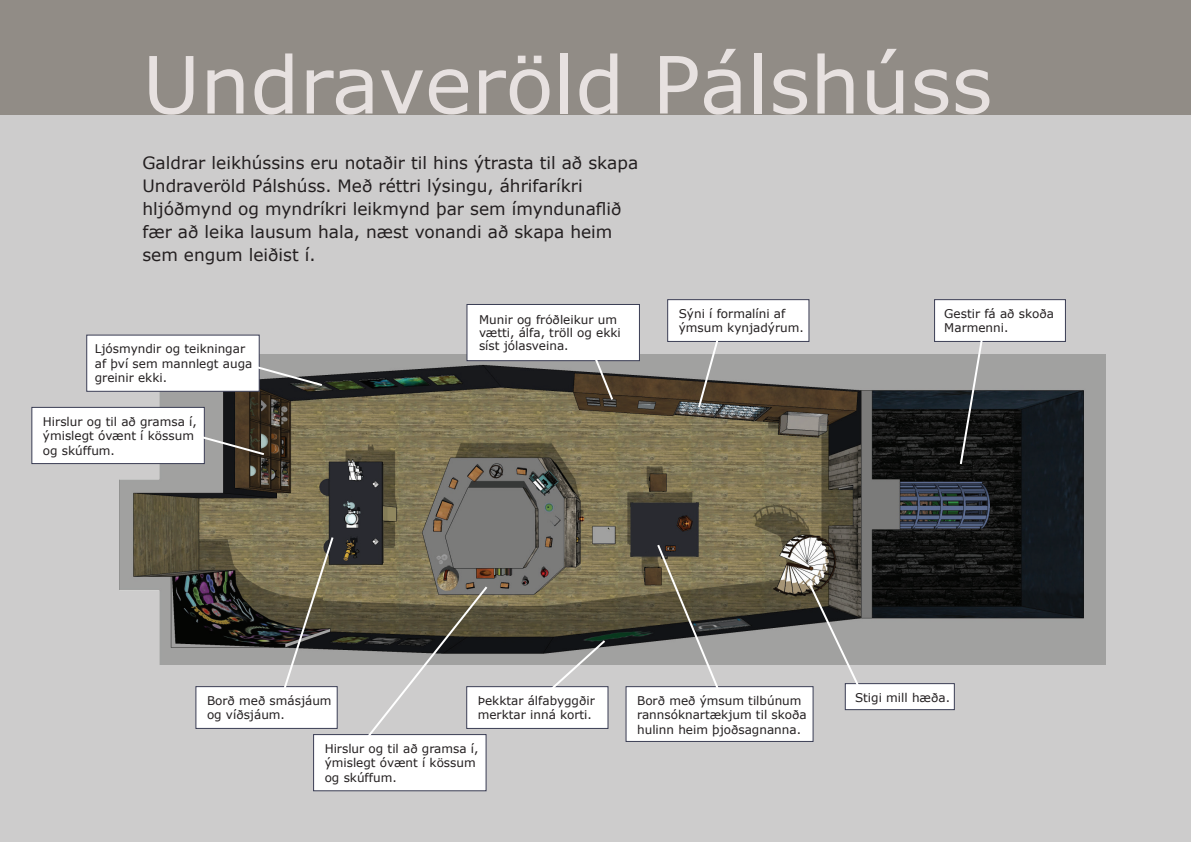
<style>
.page{position:relative;width:1191px;height:842px;background:#cdcccc}
.page>*{position:absolute;margin:0;border:0;box-sizing:border-box;transform-origin:0 0}
.t1{font:79px "Verdana";color:#e7e1e0}
.t2{font:17px/23px "Verdana";color:#231f20}
.t3{font:12px/14.4px "Verdana";color:#231f20}
</style>
<div class="page">
<div style="left:0;top:0;width:1191px;height:115px;background:#918c86"></div>
<img style="left:63px;top:355px;width:1042px;height:309px">
<div style="left:934px;top:299px;width:131px;height:43px;background:#fff;border:1px solid #3a3d54"></div>
<div style="left:845px;top:683px;width:109px;height:27px;background:#fff;border:1px solid #3a3d54"></div>
<div style="left:196px;top:686px;width:141px;height:43px;background:#fff;border:1px solid #3a3d54"></div>
<div style="left:466px;top:686px;width:142px;height:43px;background:#fff;border:1px solid #3a3d54"></div>
<div style="left:667px;top:299px;width:142px;height:43px;background:#fff;border:1px solid #3a3d54"></div>
<div style="left:626px;top:686px;width:187px;height:56px;background:#fff;border:1px solid #3a3d54"></div>
<div style="left:313px;top:734px;width:173px;height:57px;background:#fff;border:1px solid #3a3d54"></div>
<div style="left:86px;top:335px;width:173px;height:56px;background:#fff"></div>
<div style="left:32px;top:407px;width:173px;height:57px;background:#fff;border:1px solid #3a3d54"></div>
<svg style="left:257px;top:364px;width:67px;height:23px;background:#7a7a7a"></svg>
<svg style="left:203px;top:433px;width:63px;height:24px;background:#67635c"></svg>
<svg style="left:281px;top:535px;width:54px;height:153px;background:#7f7969"></svg>
<svg style="left:546px;top:638px;width:61px;height:56px"></svg>
<svg style="left:655px;top:542px;width:66px;height:146px;background:#7c786b"></svg>
<svg style="left:696px;top:340px;width:25px;height:70px"></svg>
<svg style="left:958px;top:340px;width:27px;height:126px;background:#5e6060"></svg>
<svg style="left:806px;top:580px;width:55px;height:109px"></svg>
<svg style="left:362px;top:584px;width:127px;height:159px"></svg>
<div style="left:467px;top:304px;width:172px;height:57px;background:#fff;border:1px solid #3a3d54"></div>
<svg style="left:589px;top:359px;width:26px;height:43px"></svg>
<h1 class="t1" style="left:142px;top:30px;width:851px">Undraveröld Pálshúss</h1>
<p class="t2" style="left:142px;top:151px;width:497px">Galdrar leikhússins eru notaðir til hins ýtrasta til að skapa Undraveröld Pálshúss. Með réttri lýsingu, áhrifaríkri hljóðmynd og myndríkri leikmynd þar sem ímyndunaflið fær að leika lausum hala, næst vonandi að skapa heim sem engum leiðist í.</p>
<p class="t3" style="left:95px;top:342px;width:159px">Ljósmyndir og teikningar af því sem mannlegt auga greinir ekki.</p>
<p class="t3" style="left:43px;top:414px;width:155px">Hirslur og til að gramsa í, ýmislegt óvænt í kössum og skúffum.</p>
<p class="t3" style="left:479px;top:313px;width:143px;line-height:13px">Munir og fróðleikur um vætti, álfa, tröll og ekki síst jólasveina.</p>
<p class="t3" style="left:679px;top:306px;width:127px">Sýni í formalíni af ýmsum kynjadýrum.</p>
<p class="t3" style="left:944px;top:306px;width:111px">Gestir fá að skoða<br>Marmenni.</p>
<p class="t3" style="left:207px;top:693px;width:126px">Borð með smásjáum</p>
<p class="t3" style="left:855px;top:690px;width:96px">Stigi mill hæða.</p>
<p class="t3" style="left:207px;top:708px;width:79px">og víðsjáum.</p>
<p class="t3" style="left:478px;top:693px;width:119px">Þekktar álfabyggðir merktar inná korti.</p>
<p class="t3" style="left:637px;top:693px;width:171px">Borð með ýmsum tilbúnum rannsóknartækjum til skoða hulinn heim þjoðsagnanna.</p>
<p class="t3" style="left:325px;top:741px;width:155px">Hirslur og til að gramsa í, ýmislegt óvænt í kössum og skúffum.</p>
</div>
